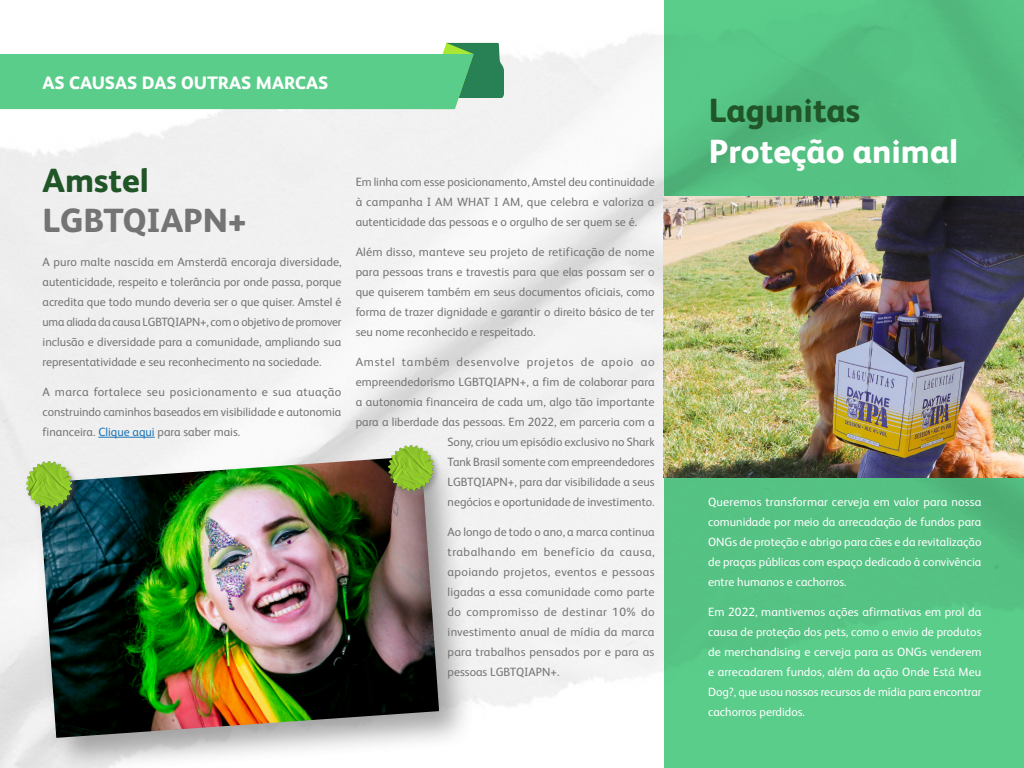
<style>
.page{position:relative;width:1024px;height:768px;background:#fff}
.page>*{position:absolute;margin:0;border:0;box-sizing:border-box;transform-origin:0 0}
.t1{font:800 33.5px "HEINEKEN Core";color:#205527}
.t2{font:800 33.5px "HEINEKEN Core";color:#fff}
.t3{font:800 33.5px "HEINEKEN Core";color:#747474}
.t4{font:800 18px "HEINEKEN Core";color:#fff}
.t5{font:12px/20px "HEINEKEN Core";color:#747474;text-align:justify}
.t6{font:12px/20px "HEINEKEN Core";color:#fff;text-align:justify}
.s1{color:#1c75b5}
</style>
<div class="page">
<img style="left:0;top:34px;width:664px;height:734px">
<div style="left:664px;top:0;width:360px;height:768px;background:#55c384"></div>
<svg style="left:0;top:43px;width:504px;height:66px"></svg>
<hr style="left:98px;top:437px;width:57px;height:1px;background:#1c75b5">
<div style="left:33px;top:451px;width:442px;height:317px;background:#747474;opacity:.62"></div>
<img style="left:38px;top:456px;width:401px;height:282px">
<div style="left:24px;top:460px;width:56px;height:55px;background:#747474;opacity:.6"></div>
<img style="left:27px;top:462px;width:45px;height:45px">
<div style="left:386px;top:443px;width:56px;height:55px;background:#747474;opacity:.6"></div>
<img style="left:388px;top:445px;width:46px;height:46px">
<img style="left:664px;top:196px;width:360px;height:281px">
<h2 class="t4" style="left:43px;top:68px;width:287px">AS CAUSAS DAS OUTRAS MARCAS</h2>
<h1 class="t1" style="left:43px;top:154px;width:108px">Amstel</h1>
<h1 class="t3" style="left:43px;top:194px;width:205px">LGBTQIAPN+</h1>
<p class="t5" style="left:43px;top:251px;width:301px">A puro malte nascida em Amsterdã encoraja diversidade, autenticidade, respeito e tolerância por onde passa, porque acredita que todo mundo deveria ser o que quiser. Amstel é uma aliada da causa LGBTQIAPN+, com o objetivo de promover inclusão e diversidade para a comunidade, ampliando sua representatividade e seu reconhecimento na sociedade.</p>
<p class="t5" style="left:43px;top:381px;width:300px">A marca fortalece seu posicionamento e sua atuação construindo caminhos baseados em visibilidade e autonomia financeira. <span class="s1">Clique aqui</span> para saber mais.</p>
<p class="t5" style="left:356px;top:171px;width:300px">Em linha com esse posicionamento, Amstel deu continuidade à campanha I AM WHAT I AM, que celebra e valoriza a autenticidade das pessoas e o orgulho de ser quem se é.</p>
<p class="t5" style="left:356px;top:241px;width:301px">Além disso, manteve seu projeto de retificação de nome para pessoas trans e travestis para que elas possam ser o que quiserem também em seus documentos oficiais, como forma de trazer dignidade e garantir o direito básico de ter seu nome reconhecido e respeitado.</p>
<p class="t5" style="left:356px;top:351px;width:301px;text-align:right">Amstel também desenvolve projetos de apoio ao empreendedorismo LGBTQIAPN+, a fim de colaborar para a autonomia financeira de cada um, algo tão importante para a liberdade das pessoas. Em 2022, em parceria com a Sony, criou um episódio exclusivo no Shark<br>Tank Brasil somente com empreendedores<br>LGBTQIAPN+, para dar visibilidade a seus<br>negócios e oportunidade de investimento.</p>
<p class="t5" style="left:448px;top:521px;width:209px">Ao longo de todo o ano, a marca continua trabalhando em benefício da causa, apoiando projetos, eventos e pessoas ligadas a essa comunidade como parte do compromisso de destinar 10% do investimento anual de mídia da marca para trabalhos pensados por e para as pessoas LGBTQIAPN+.</p>
<h1 class="t1" style="left:709px;top:85px;width:153px">Lagunitas</h1>
<h1 class="t2" style="left:709px;top:125px;width:251px">Proteção animal</h1>
<p class="t6" style="left:708px;top:491px;width:275px">Queremos transformar cerveja em valor para nossa comunidade por meio da arrecadação de fundos para ONGs de proteção e abrigo para cães e da revitalização de praças públicas com espaço dedicado à convivência entre humanos e cachorros.</p>
<p class="t6" style="left:708px;top:601px;width:275px">Em 2022, mantivemos ações afirmativas em prol da causa de proteção dos pets, como o envio de produtos de merchandising e cerveja para as ONGs venderem e arrecadarem fundos, além da ação Onde Está Meu Dog?, que usou nossos recursos de mídia para encontrar cachorros perdidos.</p>
</div>
